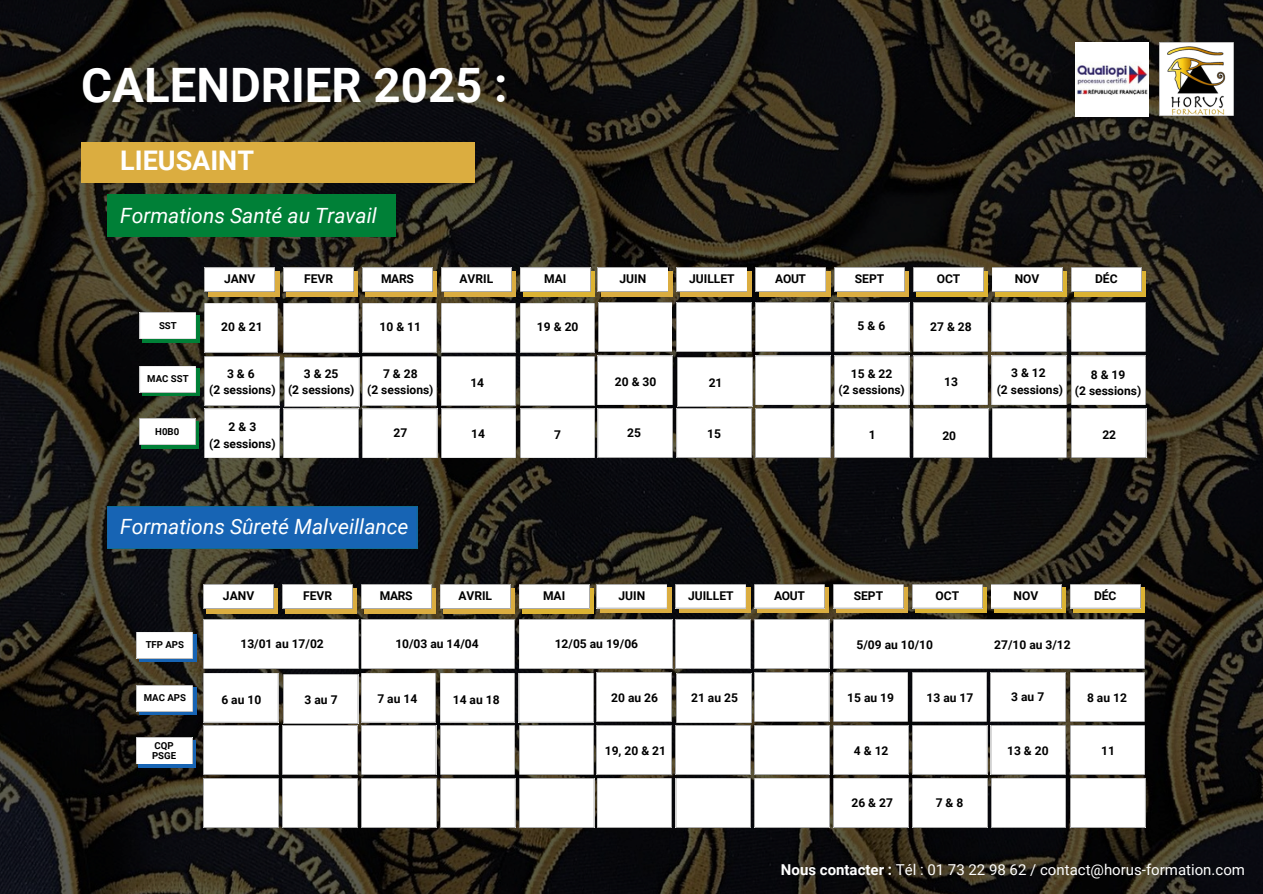
<style>
.page{position:relative;width:1263px;height:894px;background:#fff}
.page>*{position:absolute;margin:0;border:0;box-sizing:border-box;transform-origin:0 0}
.t1{font:700 47.4px "Roboto";color:#fff}
.t2{font:700 27px "Roboto";color:#fff}
.t3{font:italic 21px "Roboto";color:#fff}
.t4{font:15px "Roboto";color:#fff}
.t5{font:700 12px/16.5px "Roboto";color:#000;text-align:center}
.t6{font:700 9.6px/10.4px "Roboto";color:#000}
.s1{font-weight:700}
</style>
<div class="page">
<img style="left:0;top:0;width:1263px;height:893px">
<div style="left:208px;top:271px;width:71px;height:25px;background:#dbad40"></div>
<svg style="left:204px;top:267px;width:71px;height:25px"></svg>
<div style="left:142px;top:315px;width:58px;height:27px;background:#008037"></div>
<svg style="left:140px;top:312px;width:56px;height:27px;background:#fafafa"></svg>
<svg style="left:142px;top:368px;width:58px;height:27px"></svg>
<svg style="left:140px;top:366px;width:56px;height:26px"></svg>
<div style="left:287px;top:271px;width:71px;height:25px;background:#dbad40"></div>
<svg style="left:283px;top:267px;width:71px;height:25px"></svg>
<div style="left:365px;top:271px;width:72px;height:25px;background:#dbad40"></div>
<svg style="left:362px;top:267px;width:71px;height:25px;background:#f5f5f5"></svg>
<div style="left:444px;top:271px;width:72px;height:25px;background:#dbad40"></div>
<svg style="left:441px;top:267px;width:71px;height:25px;background:#f6f6f6"></svg>
<div style="left:523px;top:271px;width:72px;height:25px;background:#dcb333"></div>
<svg style="left:520px;top:267px;width:71px;height:25px;background:#f6f6f6"></svg>
<div style="left:142px;top:421px;width:57px;height:27px;background:#008037"></div>
<svg style="left:139px;top:418px;width:56px;height:27px;background:#f9f9f9"></svg>
<svg style="left:1159px;top:42px;width:75px;height:74px"></svg>
<img style="left:1161px;top:45px;width:71px;height:71px">
<div style="left:107px;top:194px;width:289px;height:43px;background:#008037"></div>
<img style="left:1075px;top:42px;width:73px;height:74px">
<svg style="left:601px;top:271px;width:72px;height:25px"></svg>
<svg style="left:597px;top:267px;width:71px;height:24px"></svg>
<svg style="left:680px;top:271px;width:71px;height:25px"></svg>
<svg style="left:676px;top:267px;width:71px;height:24px"></svg>
<svg style="left:759px;top:271px;width:71px;height:25px"></svg>
<svg style="left:755px;top:267px;width:71px;height:24px"></svg>
<svg style="left:838px;top:271px;width:71px;height:25px"></svg>
<svg style="left:834px;top:267px;width:71px;height:24px"></svg>
<svg style="left:916px;top:271px;width:72px;height:25px"></svg>
<svg style="left:913px;top:267px;width:71px;height:24px"></svg>
<svg style="left:995px;top:271px;width:72px;height:25px"></svg>
<svg style="left:992px;top:267px;width:70px;height:24px"></svg>
<svg style="left:1074px;top:271px;width:72px;height:25px"></svg>
<svg style="left:1071px;top:267px;width:71px;height:24px"></svg>
<svg style="left:204px;top:302px;width:942px;height:156px"></svg>
<div style="left:81px;top:142px;width:394px;height:40px;background:#dbad40"></div>
<div style="left:107px;top:506px;width:310px;height:42px;background:#1764b4"></div>
<svg style="left:139px;top:634px;width:57px;height:27px"></svg>
<svg style="left:137px;top:631px;width:56px;height:27px"></svg>
<svg style="left:139px;top:687px;width:57px;height:27px"></svg>
<svg style="left:137px;top:684px;width:56px;height:27px"></svg>
<div style="left:139px;top:740px;width:57px;height:27px;background:#1764b4"></div>
<div style="left:136px;top:737px;width:56px;height:27px;background:#fff"></div>
<svg style="left:207px;top:588px;width:71px;height:25px"></svg>
<svg style="left:203px;top:584px;width:71px;height:24px"></svg>
<svg style="left:286px;top:588px;width:71px;height:25px"></svg>
<svg style="left:282px;top:584px;width:71px;height:24px"></svg>
<svg style="left:364px;top:588px;width:72px;height:25px"></svg>
<svg style="left:361px;top:584px;width:71px;height:24px"></svg>
<svg style="left:443px;top:588px;width:72px;height:25px"></svg>
<svg style="left:440px;top:584px;width:71px;height:24px"></svg>
<svg style="left:522px;top:588px;width:72px;height:25px"></svg>
<svg style="left:519px;top:584px;width:71px;height:24px"></svg>
<div style="left:600px;top:587px;width:71px;height:25px;background:linear-gradient(to right,#dbad40,#dbad40)"></div>
<svg style="left:596px;top:584px;width:71px;height:24px"></svg>
<div style="left:679px;top:587px;width:71px;height:25px;background:linear-gradient(to right,#dbad40,#dbad40)"></div>
<svg style="left:675px;top:584px;width:71px;height:24px"></svg>
<div style="left:758px;top:587px;width:71px;height:25px;background:linear-gradient(to right,#dbad40,#dbad40)"></div>
<svg style="left:754px;top:584px;width:71px;height:24px"></svg>
<div style="left:836px;top:587px;width:72px;height:25px;background:linear-gradient(to right,#dbad40,#dbad40)"></div>
<svg style="left:833px;top:584px;width:71px;height:24px"></svg>
<div style="left:915px;top:587px;width:72px;height:25px;background:linear-gradient(to right,#dcb333,#dcb333)"></div>
<svg style="left:912px;top:584px;width:71px;height:24px"></svg>
<div style="left:994px;top:587px;width:72px;height:25px;background:linear-gradient(to right,#dcb333,#dcb333)"></div>
<svg style="left:991px;top:584px;width:70px;height:24px"></svg>
<div style="left:1073px;top:587px;width:72px;height:25px;background:linear-gradient(to right,#dcb333,#dcb333)"></div>
<svg style="left:1070px;top:584px;width:71px;height:24px"></svg>
<svg style="left:203px;top:619px;width:942px;height:208px"></svg>
<h6 class="t1" style="left:81px;top:58px;width:428px">CALENDRIER 2025 :</h6>
<h6 class="t2" style="left:120px;top:145px;width:135px">LIEUSAINT</h6>
<h6 class="t3" style="left:120px;top:203px;width:258px">Formations Santé au Travail</h6>
<h1 class="t5" style="left:224px;top:271px;width:33px">JANV</h1>
<p class="t5" style="left:304px;top:271px;width:30px">FEVR</p>
<p class="t5" style="left:381px;top:271px;width:34px">MARS</p>
<h2 class="t5" style="left:459px;top:271px;width:35px">AVRIL</h2>
<h3 class="t5" style="left:544px;top:271px;width:24px">MAI</h3>
<h5 class="t5" style="left:620px;top:270px;width:28px">JUIN</h5>
<h6 class="t5" style="left:689px;top:270px;width:47px">JUILLET</h6>
<h6 class="t5" style="left:775px;top:270px;width:32px">AOUT</h6>
<p class="t5" style="left:855px;top:270px;width:31px">SEPT</p>
<h5 class="t5" style="left:937px;top:270px;width:25px">OCT</h5>
<p class="t5" style="left:1015px;top:270px;width:26px">NOV</p>
<p class="t5" style="left:1095px;top:270px;width:24px">DÉC</p>
<p class="t6" style="left:159px;top:320px;width:19px">SST</p>
<p class="t6" style="left:147px;top:373px;width:43px">MAC SST</p>
<p class="t6" style="left:155px;top:426px;width:25px">H0B0</p>
<h6 class="t5" style="left:380px;top:319px;width:43px">10 &amp; 11</h6>
<p class="t5" style="left:537px;top:319px;width:43px">19 &amp; 20</p>
<h5 class="t5" style="left:858px;top:318px;width:29px">5&amp;6</h5>
<h6 class="t5" style="left:930px;top:319px;width:43px">27 &amp; 28</h6>
<h5 class="t5" style="left:221px;top:319px;width:43px">20 &amp; 21</h5>
<h6 class="t5" style="left:209px;top:365px;width:68px">3&amp;6<br>(2 sessions)</h6>
<p class="t5" style="left:615px;top:373px;width:43px">20 &amp; 30</p>
<h5 class="t5" style="left:944px;top:373px;width:15px">13</h5>
<h6 class="t5" style="left:997px;top:365px;width:68px">3&amp;12<br>(2 sessions)</h6>
<p class="t5" style="left:1075px;top:366px;width:68px">8&amp;19<br>(2 sessions)</p>
<h5 class="t5" style="left:627px;top:424px;width:15px">25</h5>
<p class="t5" style="left:869px;top:426px;width:8px">1</p>
<p class="t5" style="left:1102px;top:426px;width:15px">22</p>
<p class="t5" style="left:288px;top:365px;width:68px">3&amp;25<br>(2 sessions)</p>
<p class="t5" style="left:367px;top:365px;width:68px">7&amp;28<br>(2 sessions)</p>
<h5 class="t5" style="left:470px;top:374px;width:15px">14</h5>
<h5 class="t5" style="left:838px;top:365px;width:68px">15 &amp; 22<br>(2 sessions)</h5>
<h6 class="t5" style="left:709px;top:374px;width:15px">21</h6>
<h6 class="t5" style="left:209px;top:418px;width:68px">2&amp;3<br>(2 sessions)</h6>
<h6 class="t5" style="left:393px;top:424px;width:15px">27</h6>
<h6 class="t5" style="left:471px;top:425px;width:15px">14</h6>
<p class="t5" style="left:554px;top:427px;width:8px">7</p>
<h6 class="t5" style="left:707px;top:425px;width:15px">15</h6>
<h6 class="t5" style="left:942px;top:427px;width:15px">20</h6>
<h5 class="t3" style="left:120px;top:514px;width:290px">Formations Sûreté Malveillance</h5>
<p class="t6" style="left:146px;top:639px;width:40px">TFP APS</p>
<h5 class="t5" style="left:618px;top:587px;width:28px">JUIN</h5>
<h5 class="t5" style="left:688px;top:587px;width:47px">JUILLET</h5>
<h5 class="t5" style="left:774px;top:587px;width:32px">AOUT</h5>
<h6 class="t5" style="left:854px;top:587px;width:31px">SEPT</h6>
<h6 class="t5" style="left:935px;top:587px;width:25px">OCT</h6>
<h6 class="t5" style="left:1014px;top:587px;width:26px">NOV</h6>
<h6 class="t5" style="left:1094px;top:587px;width:24px">DÉC</h6>
<h6 class="t5" style="left:223px;top:587px;width:33px">JANV</h6>
<h5 class="t5" style="left:303px;top:587px;width:30px">FEVR</h5>
<h6 class="t5" style="left:380px;top:587px;width:34px">MARS</h6>
<p class="t5" style="left:458px;top:587px;width:35px">AVRIL</p>
<h3 class="t5" style="left:543px;top:587px;width:24px">MAI</h3>
<p class="t5" style="left:240px;top:635px;width:85px">13/01 au 17/02</p>
<h5 class="t5" style="left:395px;top:635px;width:85px">10/03 au 14/04</h5>
<h5 class="t5" style="left:555px;top:635px;width:85px">12/05 au 19/06</h5>
<h6 class="t5" style="left:856px;top:636px;width:78px">5/09 au 10/10</h6>
<h4 class="t5" style="left:994px;top:636px;width:78px">27/10 au 3/12</h4>
<p class="t6" style="left:144px;top:692px;width:44px">MAC APS</p>
<h5 class="t5" style="left:221px;top:691px;width:41px">6 au 10</h5>
<h6 class="t5" style="left:305px;top:691px;width:34px">3au7</h6>
<h6 class="t5" style="left:377px;top:690px;width:41px">7 au 14</h6>
<h6 class="t5" style="left:453px;top:691px;width:48px">14 au 18</h6>
<h6 class="t5" style="left:611px;top:689px;width:48px">20 au 26</h6>
<h5 class="t5" style="left:691px;top:689px;width:48px">21 au 25</h5>
<h6 class="t5" style="left:847px;top:689px;width:48px">15 au 19</h6>
<h5 class="t5" style="left:926px;top:689px;width:48px">13 au 17</h5>
<h6 class="t5" style="left:1011px;top:688px;width:34px">3au7</h6>
<h6 class="t5" style="left:1087px;top:689px;width:41px">8 au 12</h6>
<h6 class="t6" style="left:152px;top:740px;width:26px">CQP<br>PSGE</h6>
<h6 class="t5" style="left:605px;top:742px;width:63px">19, 20 &amp; 21</h6>
<h5 class="t5" style="left:854px;top:742px;width:36px">4&amp;12</h5>
<h6 class="t5" style="left:1007px;top:742px;width:43px">13 &amp; 20</h6>
<h5 class="t5" style="left:1101px;top:742px;width:15px">11</h5>
<h5 class="t5" style="left:851px;top:794px;width:43px">26 &amp; 27</h5>
<h5 class="t5" style="left:936px;top:794px;width:29px">7&amp;8</h5>
<h5 class="t4" style="left:781px;top:860px;width:466px"><span class="s1">Nous contacter :</span> Tél : 01 73 22 98 62 / contact@horus-formation.com</h5>
</div>
